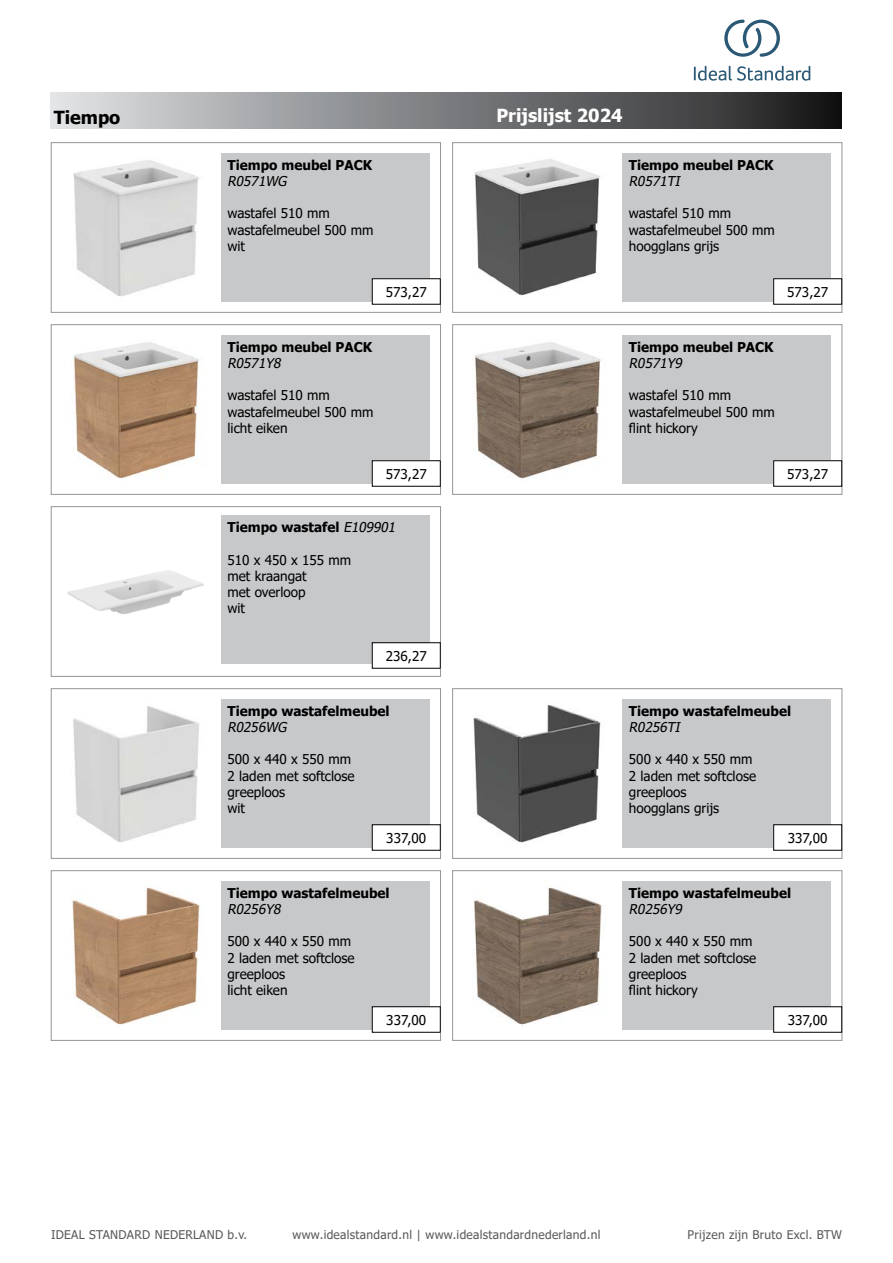
<style>
.page{position:relative;width:893px;height:1263px;background:#fff}
.page>*{position:absolute;margin:0;border:0;box-sizing:border-box;transform-origin:0 0}
.t1{font:700 18px "Tahoma";color:#fff}
.t2{font:700 18px "Tahoma";color:#000}
.t3{font:13.5px/16.2px "Tahoma";color:#000}
.t4{font:700 13.5px "Tahoma";color:#000}
.t5{font:italic 13.5px "Tahoma";color:#000}
.t6{font:12px "Tahoma";letter-spacing:.025em;color:#58595b}
.s1{font-weight:400;font-style:italic}
</style>
<div class="page">
<div style="left:51px;top:92px;width:791px;height:37px;background:linear-gradient(to right,#dee1e3,#1a1a1b)"></div>
<div style="left:51px;top:688px;width:390px;height:170px;border:1px solid #939598"></div>
<div style="left:51px;top:870px;width:390px;height:170px;border:1px solid #939598"></div>
<img style="left:71px;top:887px;width:131px;height:138px">
<div style="left:221px;top:881px;width:209px;height:149px;background:#c7c8ca"></div>
<img style="left:73px;top:706px;width:126px;height:136px">
<div style="left:221px;top:699px;width:209px;height:149px;background:#c7c8ca"></div>
<div style="left:452px;top:870px;width:390px;height:170px;border:1px solid #939598"></div>
<img style="left:473px;top:879px;width:129px;height:146px">
<div style="left:622px;top:881px;width:209px;height:149px;background:#c7c8ca"></div>
<div style="left:452px;top:688px;width:390px;height:170px;border:1px solid #939598"></div>
<img style="left:473px;top:705px;width:128px;height:138px">
<div style="left:622px;top:699px;width:209px;height:149px;background:#c7c8ca"></div>
<div style="left:51px;top:506px;width:390px;height:170px;border:1px solid #939598"></div>
<img style="left:67px;top:570px;width:137px;height:44px">
<div style="left:221px;top:515px;width:209px;height:149px;background:#c7c8ca"></div>
<div style="left:51px;top:142px;width:390px;height:171px;border:1px solid #939598"></div>
<div style="left:51px;top:324px;width:390px;height:171px;border:1px solid #939598"></div>
<img style="left:72px;top:342px;width:132px;height:137px">
<div style="left:221px;top:335px;width:209px;height:149px;background:#c7c8ca"></div>
<img style="left:73px;top:160px;width:126px;height:137px">
<div style="left:221px;top:153px;width:209px;height:149px;background:#c7c8ca"></div>
<div style="left:452px;top:324px;width:390px;height:171px;border:1px solid #939598"></div>
<img style="left:474px;top:342px;width:127px;height:137px">
<div style="left:622px;top:335px;width:209px;height:149px;background:#c7c8ca"></div>
<div style="left:452px;top:142px;width:390px;height:171px;border:1px solid #939598"></div>
<img style="left:474px;top:159px;width:126px;height:137px">
<div style="left:622px;top:153px;width:209px;height:149px;background:#c7c8ca"></div>
<div style="left:372px;top:1007px;width:68px;height:25px;background:#fff"></div>
<div style="left:372px;top:1006px;width:68px;height:26px;border:1px solid #000"></div>
<div style="left:372px;top:825px;width:68px;height:25px;background:#fff"></div>
<div style="left:372px;top:824px;width:68px;height:26px;border:1px solid #000"></div>
<div style="left:774px;top:1007px;width:68px;height:25px;background:#fff"></div>
<div style="left:773px;top:1006px;width:69px;height:26px;border:1px solid #000"></div>
<div style="left:774px;top:825px;width:68px;height:25px;background:#fff"></div>
<div style="left:773px;top:824px;width:69px;height:26px;border:1px solid #000"></div>
<div style="left:372px;top:643px;width:68px;height:25px;background:#fff"></div>
<div style="left:372px;top:642px;width:68px;height:26px;border:1px solid #000"></div>
<div style="left:372px;top:461px;width:68px;height:25px;background:#fff"></div>
<div style="left:372px;top:460px;width:68px;height:26px;border:1px solid #000"></div>
<div style="left:372px;top:279px;width:68px;height:25px;background:#fff"></div>
<div style="left:774px;top:461px;width:68px;height:25px;background:#fff"></div>
<div style="left:773px;top:460px;width:69px;height:26px;border:1px solid #000"></div>
<div style="left:774px;top:279px;width:68px;height:25px;background:#fff"></div>
<svg style="left:694px;top:66px;width:116px;height:15px"></svg>
<svg style="left:724px;top:20px;width:56px;height:37px"></svg>
<h1 class="t2" style="left:54px;top:105px;width:68px">Tiempo</h1>
<p class="t4" style="left:227px;top:155px;width:146px">Tiempo meubel PACK</p>
<p class="t5" style="left:227px;top:172px;width:64px">R0571WG</p>
<p class="t3" style="left:227px;top:206px;width:147px">wastafel 510 mm wastafelmeubel 500 mm wit</p>
<p class="t3" style="left:386px;top:284px;width:42px">573,27</p>
<p class="t4" style="left:227px;top:337px;width:146px">Tiempo meubel PACK</p>
<p class="t5" style="left:227px;top:354px;width:58px">R0571Y8</p>
<p class="t3" style="left:227px;top:388px;width:147px">wastafel 510 mm wastafelmeubel 500 mm licht eiken</p>
<p class="t3" style="left:386px;top:466px;width:42px">573,27</p>
<p class="t4" style="left:227px;top:518px;width:173px">Tiempo wastafel <span class="s1">E109901</span></p>
<p class="t3" style="left:227px;top:552px;width:125px">510 x 450 x 155 mm met kraangat<br>met overloop<br>wit</p>
<p class="t3" style="left:386px;top:648px;width:42px">236,27</p>
<p class="t4" style="left:227px;top:701px;width:164px">Tiempo wastafelmeubel</p>
<p class="t5" style="left:227px;top:718px;width:64px">R0256WG</p>
<p class="t3" style="left:227px;top:752px;width:129px">500 x 440 x 550 mm<br>2 laden met softclose greeploos<br>wit</p>
<p class="t3" style="left:386px;top:830px;width:41px">337,00</p>
<p class="t4" style="left:227px;top:883px;width:164px">Tiempo wastafelmeubel</p>
<p class="t5" style="left:227px;top:900px;width:58px">R0256Y8</p>
<p class="t3" style="left:227px;top:934px;width:129px">500 x 440 x 550 mm<br>2 laden met softclose greeploos<br>licht eiken</p>
<p class="t3" style="left:386px;top:1012px;width:41px">337,00</p>
<h1 class="t1" style="left:496px;top:103px;width:128px">Prijslijst 2024</h1>
<p class="t4" style="left:629px;top:155px;width:146px">Tiempo meubel PACK</p>
<p class="t5" style="left:629px;top:172px;width:56px">R0571TI</p>
<p class="t3" style="left:629px;top:206px;width:147px">wastafel 510 mm wastafelmeubel 500 mm hoogglans grijs</p>
<p class="t3" style="left:787px;top:284px;width:42px">573,27</p>
<p class="t4" style="left:629px;top:337px;width:146px">Tiempo meubel PACK</p>
<p class="t5" style="left:629px;top:354px;width:58px">R0571Y9</p>
<p class="t3" style="left:629px;top:388px;width:147px">wastafel 510 mm wastafelmeubel 500 mm flint hickory</p>
<p class="t3" style="left:787px;top:466px;width:42px">573,27</p>
<p class="t4" style="left:629px;top:701px;width:164px">Tiempo wastafelmeubel</p>
<p class="t5" style="left:629px;top:718px;width:56px">R0256TI</p>
<p class="t3" style="left:629px;top:752px;width:129px">500 x 440 x 550 mm<br>2 laden met softclose greeploos<br>hoogglans grijs</p>
<p class="t3" style="left:788px;top:830px;width:41px">337,00</p>
<p class="t4" style="left:629px;top:883px;width:164px">Tiempo wastafelmeubel</p>
<p class="t5" style="left:629px;top:900px;width:58px">R0256Y9</p>
<p class="t3" style="left:629px;top:934px;width:129px">500 x 440 x 550 mm<br>2 laden met softclose greeploos<br>flint hickory</p>
<p class="t3" style="left:788px;top:1012px;width:41px">337,00</p>
<p class="t6" style="left:51px;top:1227px;width:198px">IDEAL STANDARD NEDERLAND b.v.</p>
<p class="t6" style="left:292px;top:1227px;width:309px">www.idealstandard.nl | www.idealstandardnederland.nl</p>
<p class="t6" style="left:688px;top:1227px;width:156px">Prijzen zijn Bruto Excl. BTW</p>
</div>
